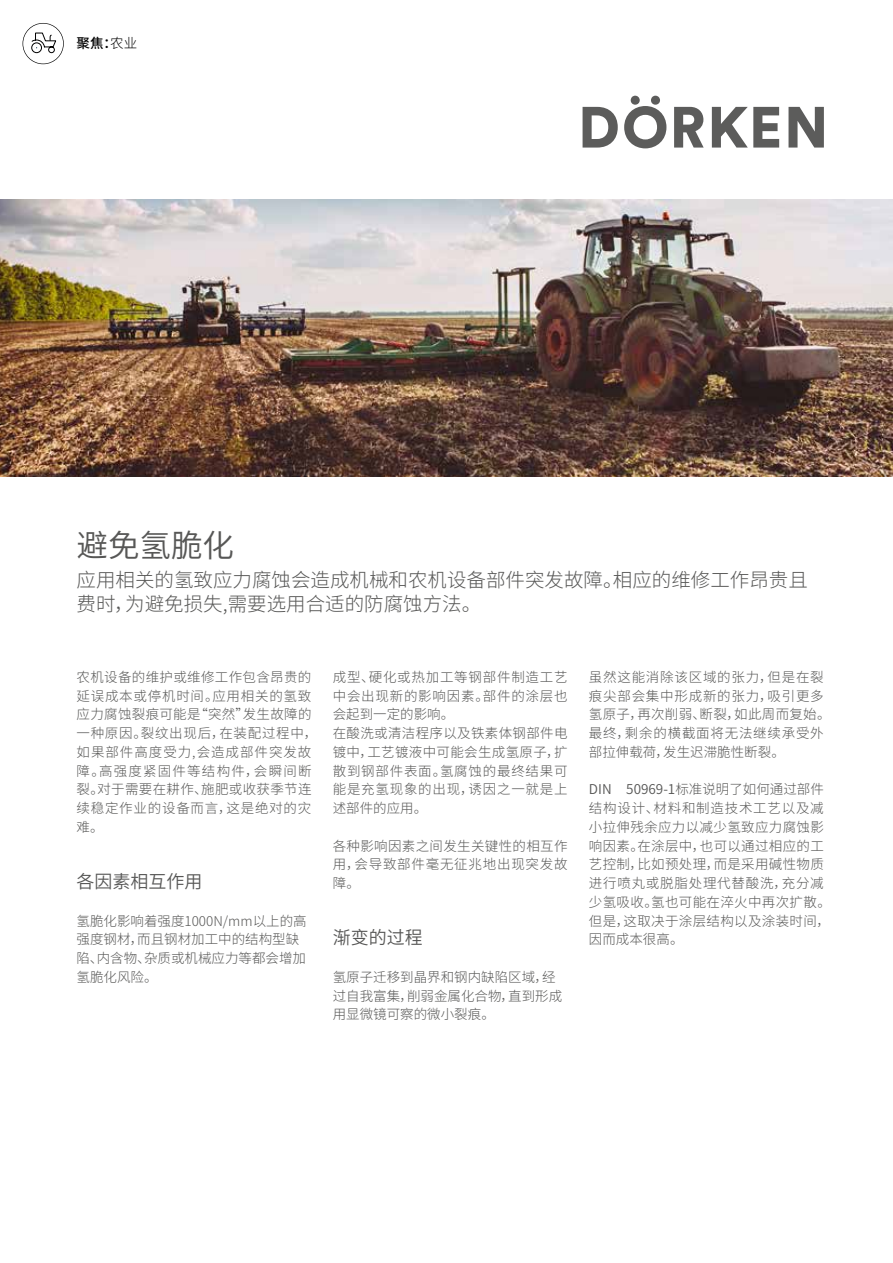
<style>
.page{position:relative;width:893px;height:1263px;background:#fff}
.page>*{position:absolute;margin:0;border:0;box-sizing:border-box;transform-origin:0 0}
.t1{font:31.5px "Source Han Sans CN";color:#575756}
.t2{font:300 19.5px/23.4px "Source Han Sans CN";color:#575756}
.t3{font:18px "Source Han Sans CN";color:#575756}
.t4{font:300 13.5px/18.8px "Source Han Sans CN";letter-spacing:.055em;color:#575756}
.t5{font:300 13.5px/18.8px "Source Han Sans CN";letter-spacing:.025em;color:#575756;text-align:justify}
.t6{font:300 13.5px/18.8px "Source Han Sans CN";color:#575756}
.t7{font:500 13.5px "Source Han Sans CN";color:#000}
.s1{font-weight:300}
.s2{font-weight:400}
</style>
<div class="page">
<img style="left:0;top:200px;width:893px;height:276px">
<svg style="left:583px;top:96px;width:241px;height:52px"></svg>
<svg style="left:23px;top:23px;width:41px;height:41px"></svg>
<p class="t7" style="left:77px;top:35px;width:62px">聚焦：<span class="s1">农业</span></p>
<h1 class="t1" style="left:77px;top:527px;width:159px">避免氢脆化</h1>
<h2 class="t2" style="left:77px;top:569px;width:733px">应用相关的氢致应力腐蚀会造成机械和农机设备部件突发故障。相应的维修工作昂贵且费时，为避免损失,需要选用合适的防腐蚀方法。</h2>
<p class="t4" style="left:77px;top:668px;width:242px">农机设备的维护或维修工作包含昂贵的延误成本或停机时间。应用相关的氢致应力腐蚀裂痕可能是“突然”发生故障的一种原因。裂纹出现后，在装配过程中，如果部件高度受力,会造成部件突发故障。高强度紧固件等结构件，会瞬间断裂。对于需要在耕作、施肥或收获季节连续稳定作业的设备而言，这是绝对的灾难。</p>
<h3 class="t3" style="left:77px;top:871px;width:128px">各因素相互作用</h3>
<p class="t6" style="left:77px;top:911px;width:232px">氢脆化影响着强度1000N/mm以上的高强度钢材，而且钢材加工中的结构型缺陷、内含物、杂质或机械应力等都会增加氢脆化风险。</p>
<p class="t4" style="left:333px;top:668px;width:236px">成型、硬化或热加工等钢部件制造工艺中会出现新的影响因素。部件的涂层也会起到一定的影响。<br>在酸洗或清洁程序以及铁素体钢部件电镀中，工艺镀液中可能会生成氢原子，扩散到钢部件表面。氢腐蚀的最终结果可能是充氢现象的出现，诱因之一就是上述部件的应用。</p>
<p class="t5" style="left:333px;top:836px;width:236px">各种影响因素之间发生关键性的相互作用，会导致部件毫无征兆地出现突发故障。</p>
<h3 class="t3" style="left:333px;top:927px;width:91px">渐变的过程</h3>
<p class="t6" style="left:333px;top:968px;width:231px">氢原子迁移到晶界和钢内缺陷区域，经过自我富集，削弱金属化合物，直到形成用显微镜可察的微小裂痕。</p>
<p class="t4" style="left:589px;top:668px;width:243px">虽然这能消除该区域的张力，但是在裂痕尖部会集中形成新的张力，吸引更多氢原子，再次削弱、断裂，如此周而复始。最终，剩余的横截面将无法继续承受外部拉伸载荷，发生迟滞脆性断裂。</p>
<p class="t5" style="left:589px;top:780px;width:243px;text-align:left"><span class="s2">DIN 50969-1</span>标准说明了如何通过部件结构设计、材料和制造技术工艺以及减小拉伸残余应力以减少氢致应力腐蚀影响因素。在涂层中，也可以通过相应的工艺控制，比如预处理，而是采用碱性物质进行喷丸或脱脂处理代替酸洗，充分减少氢吸收。氢也可能在淬火中再次扩散。但是，这取决于涂层结构以及涂装时间，因而成本很高。</p>
</div>
